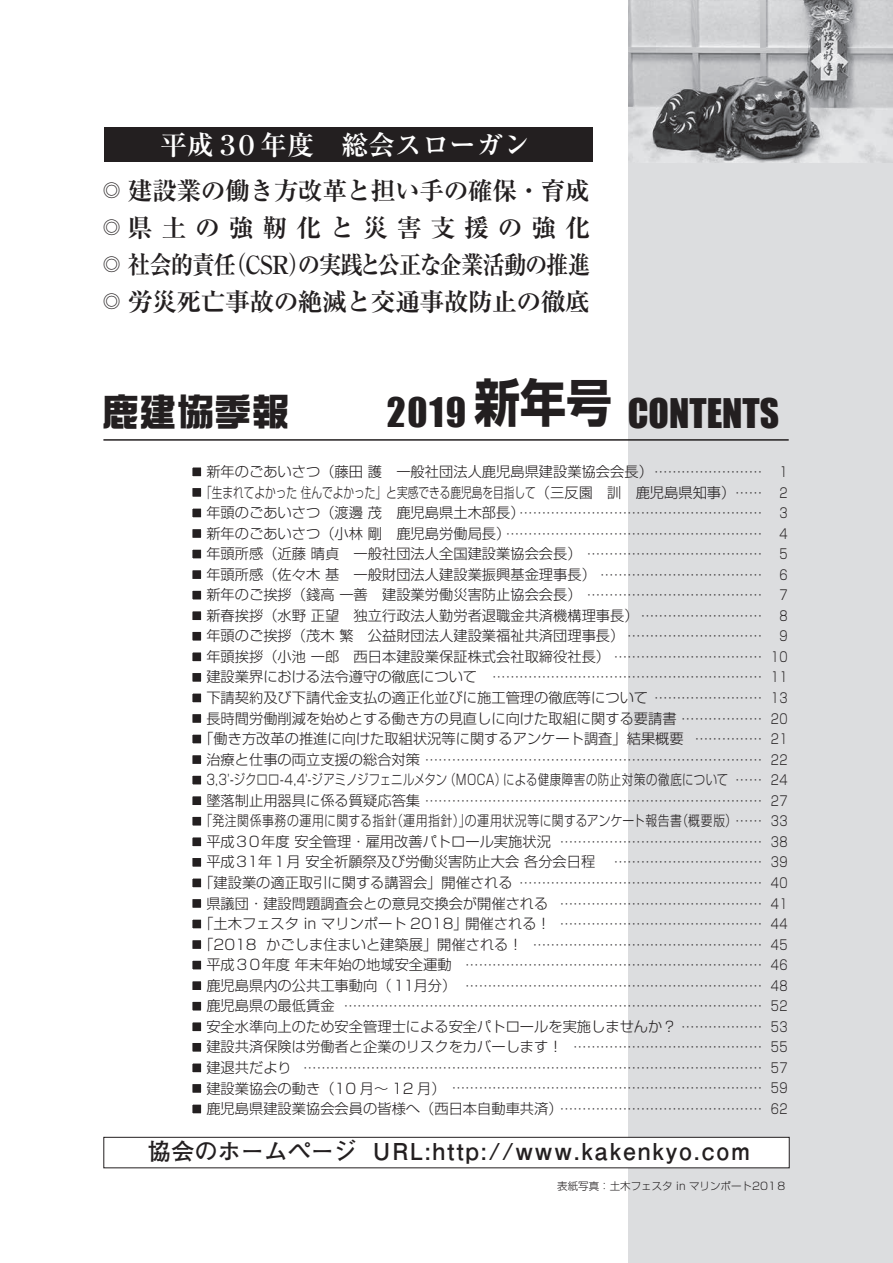
<style>
.page{position:relative;width:893px;height:1263px;background:#fff}
.page>*{position:absolute;margin:0;border:0;box-sizing:border-box;transform-origin:0 0}
.t1{font:37.5px "Impact";color:#231f20}
.t2{font:37.5px "DF So Gei W9 WIN RKSJ H";color:#231f20}
.t3{font:700 27px "Ryumin Pro";color:#fff}
.t4{font:700 24.9px/37.2px "Ryumin Pro";letter-spacing:-.025em;color:#231f20;text-align:justify}
.t5{font:700 23.25px "Futo Go B101 Pro";letter-spacing:.075em;color:#231f20}
.t6{font:700 17.85px/37px "Ryumin Pro";color:#231f20;text-align:justify}
.t7{font:300 14.25px/20.5px "Shin Go Pro";color:#231f20;text-align:right}
.t8{font:300 14.25px "Shin Go Pro";letter-spacing:.03em;color:#231f20;scale:.8 1}
.t9{font:300 14.25px "Shin Go Pro";letter-spacing:.045em;color:#231f20;scale:.83 1}
.t10{font:300 13.5px/20.5px "Shin Go Pro";letter-spacing:.05em;color:#231f20;text-align:right}
.t11{font:300 13.5px/20.5px "Shin Go Pro";letter-spacing:.05em;color:#231f20;text-align:right;scale:.8 1}
.t12{font:300 10.5px "Shin Go Pro";color:#231f20}
.s1{font-family:"Shin Go Pro";font-weight:700;font-size:51px}
.s2{font-size:13.5px}
.s3{font-size:14.25px}
</style>
<div class="page">
<div style="left:629px;top:0;width:264px;height:1263px;background:#dcdddf"></div>
<img style="left:629px;top:0;width:264px;height:162px">
<hr style="left:103px;top:439px;width:686px;height:2px;background:#231f20">
<div style="left:104px;top:128px;width:489px;height:34px;background:#231f20"></div>
<div style="left:104px;top:1137px;width:685px;height:31px;background:#fff;border:1px solid #231f20"></div>
<h2 class="t3" style="left:160px;top:124px;width:371px">平成３０年度　総会スローガン</h2>
<p class="t6" style="left:103px;top:171px;width:19px">◎ ◎ ◎ ◎</p>
<h3 class="t4" style="left:128px;top:170px;width:464px">建設業の働き方改革と担い手の確保・育成県土の強靭化と災害支援の強化社会的責任（CSR）の実践と公正な企業活動の推進労災死亡事故の絶滅と交通事故防止の徹底</h3>
<h1 class="t2" style="left:102px;top:393px;width:189px">鹿建協季報</h1>
<h1 class="t1" style="left:387px;top:384px;width:394px">2019 <span class="s1">新年号</span> CONTENTS</h1>
<p class="t7" style="left:190px;top:459px;width:574px"><span class="s2">■</span> 新年のごあいさつ（藤田 護　一般社団法人鹿児島県建設業協会会長）<span class="s2">……………………</span>「生まれてよかった 住んでよかった」と実感できる鹿児島を目指して（三反園　訓　鹿児島県知事）<span class="s2">……</span></p>
<p class="t10" style="left:506px;top:501px;width:258px">……………………………………………… …………………………………………………</p>
<p class="t7" style="left:190px;top:542px;width:574px"><span class="s2">■</span> 年頭所感（近藤 晴貞　一般社団法人全国建設業協会会長） <span class="s2">…………………………………</span></p>
<p class="t7" style="left:190px;top:562px;width:574px"><span class="s2">■</span> 年頭所感（佐々木 基　一般財団法人建設業振興基金理事長） <span class="s2">………………………………</span></p>
<p class="t7" style="left:190px;top:583px;width:574px"><span class="s2">■</span> 新年のご挨拶（錢高 一善　建設業労働災害防止協会会長） <span class="s2">…………………………………</span></p>
<p class="t7" style="left:190px;top:603px;width:574px"><span class="s2">■</span> 新春挨拶（水野 正望　独立行政法人勤労者退職金共済機構理事長） <span class="s2">………………………</span></p>
<p class="t7" style="left:190px;top:624px;width:574px"><span class="s2">■</span> 年頭のご挨拶（茂木 繁　公益財団法人建設業福祉共済団理事長） <span class="s2">…………………………</span></p>
<p class="t7" style="left:190px;top:644px;width:574px"><span class="s2">■</span> 年頭挨拶（小池 一郎　西日本建設業保証株式会社取締役社長） <span class="s2">……………………………</span></p>
<p class="t10" style="left:492px;top:665px;width:271px">……………………………………………………</p>
<p class="t7" style="left:190px;top:706px;width:574px"><span class="s2">■</span> 長時間労働削減を始めとする働き方の見直しに向けた取組に関する要請書 <span class="s2">………………</span></p>
<p class="t10" style="left:695px;top:727px;width:69px">……………</p>
<p class="t10" style="left:190px;top:748px;width:574px">■ <span class="s3">治療と仕事の両立支援の総合対策</span> ………………………………………………………………… ……</p>
<p class="t10" style="left:190px;top:789px;width:574px">■ <span class="s3">墜落制止用器具に係る質疑応答集</span> …………………………………………………………………</p>
<p class="t9" style="left:200px;top:809px;width:678px">「発注関係事務の運用に関する指針（運用指針）」の運用状況等に関するアンケート報告書（概要版）<span class="s2">……</span></p>
<p class="t10" style="left:344px;top:830px;width:420px">………………………………………<br>……………………………<br>……………………………………………… ………………………………………<br>……………………………………… …………………………………………… ………………………………………………………… ………………………………………………………… …………………………………………………………………………………</p>
<p class="t7" style="left:190px;top:1014px;width:574px"><span class="s2">■</span> 安全水準向上のため安全管理士による安全パトロールを実施しませんか？ <span class="s2">………………</span></p>
<p class="t10" style="left:303px;top:1035px;width:460px">…………………………………… …………………………………………………………………………………………</p>
<p class="t10" style="left:560px;top:1097px;width:204px">………………………………………</p>
<p class="t10" style="left:190px;top:480px;width:15px">■</p>
<p class="t7" style="left:190px;top:501px;width:336px"><span class="s2">■</span> 年頭のごあいさつ（渡邊 茂　鹿児島県土木部長）</p>
<p class="t7" style="left:190px;top:521px;width:322px"><span class="s2">■</span> 新年のごあいさつ（小林 剛　鹿児島労働局長）</p>
<p class="t7" style="left:190px;top:665px;width:289px"><span class="s2">■</span> 建設業界における法令遵守の徹底について</p>
<p class="t7" style="left:190px;top:686px;width:574px"><span class="s2">■</span> 下請契約及び下請代金支払の適正化並びに施工管理の徹底等について <span class="s2">……………………</span></p>
<p class="t10" style="left:190px;top:727px;width:15px">■</p>
<p class="t8" style="left:190px;top:768px;width:674px"><span class="s2">■</span> 3,3'-ジクロロ-4,4'-ジアミノジフェニルメタン（MOCA）による健康障害の防止対策の徹底について</p>
<p class="t10" style="left:190px;top:809px;width:15px">■</p>
<p class="t7" style="left:190px;top:829px;width:362px"><span class="s2">■</span> 平成３０年度 安全管理・雇用改善パトロール実施状況</p>
<p class="t7" style="left:190px;top:850px;width:407px"><span class="s2">■</span> 平成３１年１月 安全祈願祭及び労働災害防止大会 各分会日程</p>
<p class="t10" style="left:190px;top:871px;width:15px">■</p>
<p class="t7" style="left:190px;top:891px;width:360px"><span class="s2">■</span> 県議団・建設問題調査会との意見交換会が開催される</p>
<p class="t10" style="left:190px;top:912px;width:15px;text-align:left">■ ■</p>
<p class="t7" style="left:190px;top:953px;width:263px"><span class="s2">■</span> 平成３０年度 年末年始の地域安全運動</p>
<p class="t7" style="left:190px;top:973px;width:268px"><span class="s2">■</span> 鹿児島県内の公共工事動向（１１月分）</p>
<p class="t7" style="left:190px;top:994px;width:146px"><span class="s2">■</span> 鹿児島県の最低賃金</p>
<p class="t7" style="left:190px;top:1035px;width:374px"><span class="s2">■</span> 建設共済保険は労働者と企業のリスクをカバーします！</p>
<p class="t7" style="left:190px;top:1055px;width:103px"><span class="s2">■</span> 建退共だより</p>
<p class="t10" style="left:190px;top:1076px;width:574px">■ <span class="s3">建設業協会の動き（10 月～ 12 月）</span> ……………………………………………………………</p>
<p class="t7" style="left:190px;top:1097px;width:374px"><span class="s2">■</span> 鹿児島県建設業協会会員の皆様へ（西日本自動車共済）</p>
<p class="t7" style="left:199px;top:727px;width:486px">「働き方改革の推進に向けた取組状況等に関するアンケート調査」結果概要</p>
<p class="t7" style="left:199px;top:870px;width:315px">「建設業の適正取引に関する講習会」開催される</p>
<p class="t7" style="left:199px;top:912px;width:353px;text-align:left">「土木フェスタ in マリンポート 2018」開催される！「2018 かごしま住まいと建築展」開催される！</p>
<h3 class="t5" style="left:148px;top:1133px;width:604px">協会のホームページ URL:http://www.kakenkyo.com</h3>
<p class="t11" style="left:771px;top:460px;width:23px">1<br>2<br>3<br>4<br>5<br>6<br>7<br>8<br>9<br>10<br>11<br>13<br>20<br>21<br>22<br>24<br>27<br>33<br>38<br>39<br>40<br>41<br>44<br>45<br>46<br>48<br>52<br>53<br>55<br>57<br>59<br>62</p>
<p class="t12" style="left:557px;top:1177px;width:231px">表紙写真：土木フェスタ in マリンポート201８</p>
</div>
